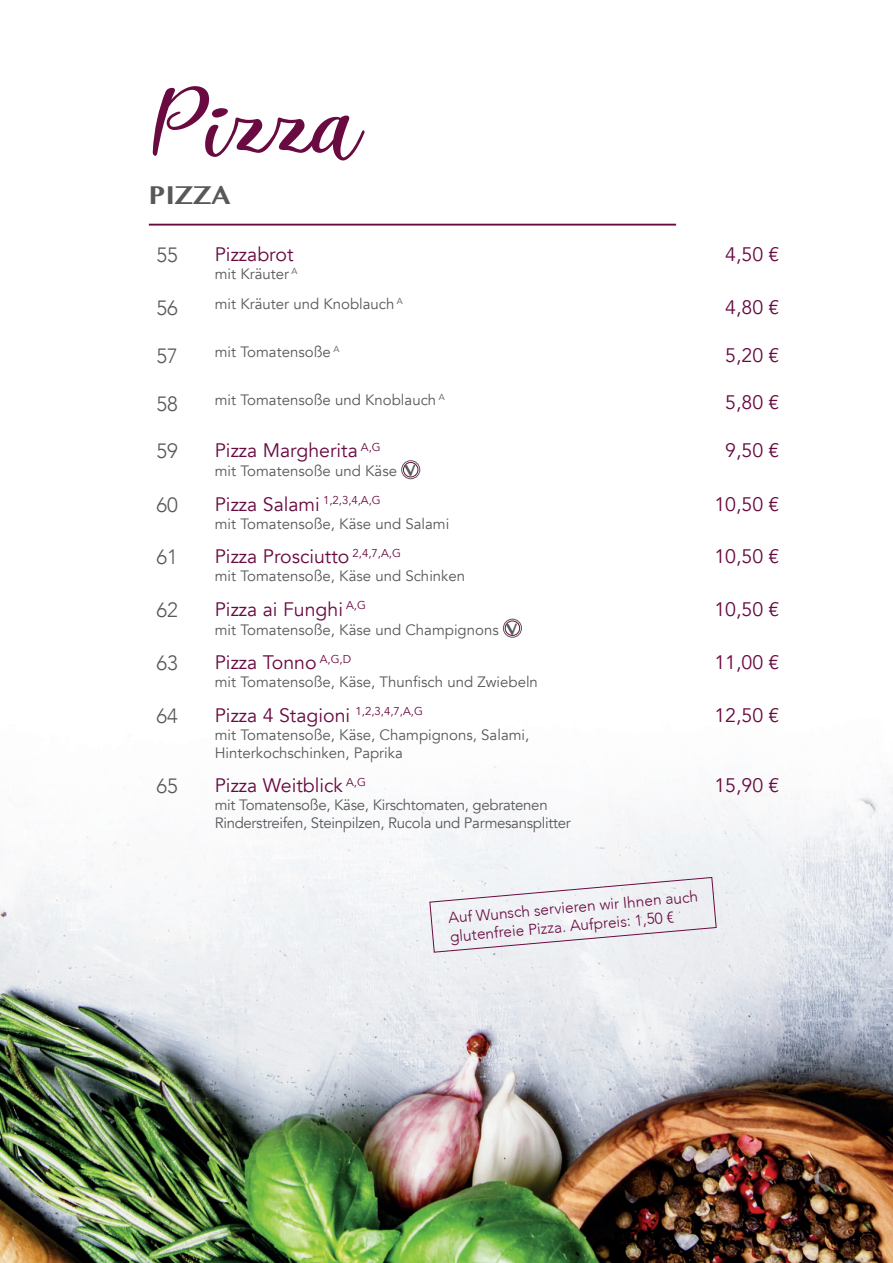
<style>
.page{position:relative;width:893px;height:1263px;background:#fff}
.page>*{position:absolute;margin:0;border:0;box-sizing:border-box;transform-origin:0 0}
.t1{font:131.25px "Italian Breakfast";color:#690a41}
.t2{font:700 30px "Khmer MN";color:#57585a}
.t3{font:300 20.7px "Avenir";color:#57585a}
.t4{font:19.5px "Avenir";color:#690a41}
.t5{font:300 15.45px/18.6px "Avenir";color:#690a41}
.t6{font:15px/18px "Avenir";color:#57585a}
.t7{font:15px/18px "Avenir";letter-spacing:-.02em;color:#57585a}
</style>
<div class="page">
<hr style="left:149px;top:224px;width:527px;height:2px;background:#690a41">
<img style="left:0;top:767px;width:893px;height:496px">
<div style="left:401px;top:460px;width:19px;height:19px;border:1px solid #57585a;border-radius:50%"></div>
<div style="left:403px;top:462px;width:15px;height:15px;border:1px solid #690a41;border-radius:50%"></div>
<div style="left:503px;top:618px;width:19px;height:20px;border:1px solid #57585a;border-radius:50%"></div>
<div style="left:505px;top:620px;width:15px;height:16px;border:1px solid #690a41;border-radius:50%"></div>
<svg style="left:429px;top:877px;width:288px;height:76px"></svg>
<svg style="left:404px;top:465px;width:12px;height:11px"></svg>
<svg style="left:506px;top:623px;width:12px;height:12px"></svg>
<h1 class="t1" style="left:149px;top:63px;width:207px">Pizza</h1>
<h2 class="t2" style="left:149px;top:176px;width:83px">PIZZA</h2>
<h3 class="t3" style="left:156px;top:243px;width:23px">55</h3>
<h3 class="t4" style="left:215px;top:243px;width:80px">Pizzabrot</h3>
<p class="t6" style="left:215px;top:265px;width:84px">mit Kräuter <sup>A</sup></p>
<h3 class="t4" style="left:725px;top:243px;width:56px">4,50 €</h3>
<h3 class="t3" style="left:156px;top:295px;width:23px">56</h3>
<p class="t6" style="left:215px;top:295px;width:190px">mit Kräuter und Knoblauch <sup>A</sup></p>
<h3 class="t4" style="left:725px;top:295px;width:56px">4,80 €</h3>
<h3 class="t3" style="left:156px;top:343px;width:23px">57</h3>
<p class="t6" style="left:215px;top:343px;width:126px">mit Tomatensoße <sup>A</sup></p>
<h3 class="t4" style="left:725px;top:343px;width:56px">5,20 €</h3>
<h3 class="t3" style="left:156px;top:391px;width:23px">58</h3>
<p class="t6" style="left:215px;top:391px;width:231px">mit Tomatensoße und Knoblauch <sup>A</sup></p>
<h3 class="t4" style="left:725px;top:391px;width:56px">5,80 €</h3>
<h3 class="t3" style="left:156px;top:439px;width:23px">59</h3>
<h3 class="t4" style="left:215px;top:439px;width:167px">Pizza Margherita <sup>A,G</sup></h3>
<p class="t6" style="left:215px;top:462px;width:184px">mit Tomatensoße und Käse</p>
<h3 class="t4" style="left:725px;top:439px;width:56px">9,50 €</h3>
<h3 class="t3" style="left:156px;top:492px;width:23px">60</h3>
<h3 class="t4" style="left:215px;top:492px;width:167px">Pizza Salami <sup>1,2,3,4,A,G</sup></h3>
<p class="t6" style="left:215px;top:515px;width:236px">mit Tomatensoße, Käse und Salami</p>
<h3 class="t4" style="left:714px;top:492px;width:67px">10,50 €</h3>
<h3 class="t3" style="left:156px;top:545px;width:23px">61</h3>
<h3 class="t4" style="left:215px;top:545px;width:188px">Pizza Prosciutto <sup>2,4,7,A,G</sup></h3>
<p class="t6" style="left:215px;top:567px;width:252px">mit Tomatensoße, Käse und Schinken</p>
<h3 class="t4" style="left:714px;top:545px;width:67px">10,50 €</h3>
<h3 class="t3" style="left:156px;top:597px;width:23px">62</h3>
<h3 class="t4" style="left:215px;top:597px;width:153px">Pizza ai Funghi <sup>A,G</sup></h3>
<p class="t6" style="left:215px;top:621px;width:285px">mit Tomatensoße, Käse und Champignons</p>
<h3 class="t4" style="left:714px;top:597px;width:67px">10,50 €</h3>
<h3 class="t3" style="left:156px;top:651px;width:23px">63</h3>
<h3 class="t4" style="left:215px;top:651px;width:138px">Pizza Tonno <sup>A,G,D</sup></h3>
<p class="t6" style="left:215px;top:673px;width:325px">mit Tomatensoße, Käse, Thunfisch und Zwiebeln</p>
<h3 class="t4" style="left:714px;top:651px;width:67px">11,00 €</h3>
<h3 class="t3" style="left:156px;top:703px;width:23px">64</h3>
<h3 class="t4" style="left:215px;top:703px;width:210px">Pizza 4 Stagioni <sup>1,2,3,4,7,A,G</sup></h3>
<p class="t6" style="left:215px;top:726px;width:316px">mit Tomatensoße, Käse, Champignons, Salami,<br>Hinterkochschinken, Paprika</p>
<h3 class="t4" style="left:714px;top:703px;width:67px">12,50 €</h3>
<h3 class="t3" style="left:156px;top:774px;width:23px">65</h3>
<h3 class="t4" style="left:215px;top:774px;width:153px">Pizza Weitblick <sup>A,G</sup></h3>
<p class="t7" style="left:215px;top:796px;width:357px">mit Tomatensoße, Käse, Kirschtomaten, gebratenen<br>Rinderstreifen, Steinpilzen, Rucola und Parmesansplitter</p>
<h3 class="t4" style="left:714px;top:774px;width:67px">15,90 €</h3>
<p class="t5" style="left:448px;top:909px;width:252px;rotate:-5deg">Auf Wunsch servieren wir Ihnen auch glutenfreie Pizza. Aufpreis: 1,50 €</p>
</div>
